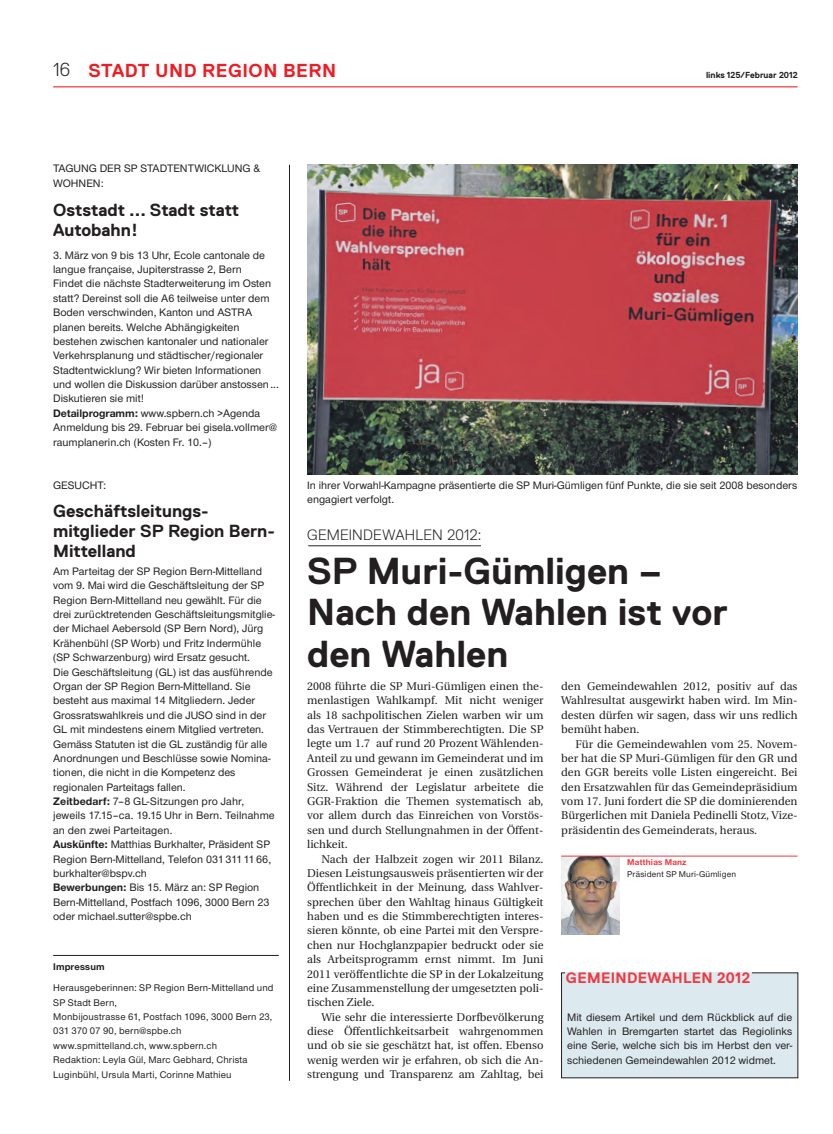
<style>
.page{position:relative;width:833px;height:1134px;background:#fff}
.page>*{position:absolute;margin:0;border:0;box-sizing:border-box;transform-origin:0 0}
.t1{font:700 37.5px/41.2px "Replica";color:#231f20}
.t2{font:700 18.75px "Replica";letter-spacing:.025em;color:#ee1d23}
.t3{font:700 17.5px/20px "Replica";color:#231f20}
.t4{font:300 15px "Replica";letter-spacing:.015em;color:#231f20}
.t5{font:700 15px "Replica";letter-spacing:.02em;color:#ee3a41}
.t6{font:500 11.25px/14.4px "Nimbus San Nov";color:#231f20}
.t7{font:11.25px/14.4px "Utopia";color:#231f20;text-align:justify}
.t8{font:500 10px/14.4px "Nimbus San Nov";letter-spacing:.015em;color:#231f20}
.t9{font:700 10px "Nimbus San Nov";letter-spacing:.015em;color:#231f20}
.t10{font:500 8.75px "Nimbus San Nov";letter-spacing:.02em;color:#231f20}
.t11{font:700 8.75px "Replica";color:#231f20}
.t12{font:700 8.75px "Nimbus San Nov";letter-spacing:.025em;color:#ee3a41}
.s1{font-weight:300;color:#231f20}
.s2{font-weight:700}
</style>
<div class="page">
<hr style="left:53px;top:86px;width:744px;height:1px;background:#ee3a41">
<hr style="left:53px;top:955px;width:226px;height:1px;background:#231f20">
<hr style="left:308px;top:546px;width:173px;height:1px;background:#231f20">
<img style="left:561px;top:857px;width:59px;height:78px">
<hr style="left:561px;top:856px;width:236px;height:1px;background:#ee3a41">
<hr style="left:289px;top:165px;width:1px;height:916px;background:#231f20">
<img style="left:307px;top:165px;width:490px;height:309px">
<div style="left:561px;top:973px;width:237px;height:105px;background:#dce9ee"></div>
<div style="left:565px;top:972px;width:186px;height:18px;background:#dce9ee"></div>
<h2 class="t2" style="left:53px;top:60px;width:39px"><span class="s1">16</span> stadt</h2>
<h2 class="t2" style="left:155px;top:60px;width:182px">u nd region Bern</h2>
<p class="t11" style="left:706px;top:70px;width:93px">links 125/Februar 2012</p>
<p class="t6" style="left:53px;top:161px;width:8px">Tagung</p>
<p class="t6" style="left:100px;top:161px;width:8px">der</p>
<p class="t6" style="left:124px;top:161px;width:25px">SP Stadtentwicklung</p>
<p class="t6" style="left:253px;top:161px;width:9px">&amp;</p>
<p class="t6" style="left:53px;top:176px;width:18px">Wohnen</p>
<p class="t6" style="left:101px;top:176px;width:4px">:</p>
<h3 class="t3" style="left:53px;top:199px;width:188px">Oststadt ... Stadt statt<br>Autobahn!</h3>
<p class="t6" style="left:53px;top:248px;width:227px">3. März von 9 bis 13 Uhr, Ecole cantonale de langue française, Jupiterstrasse 2, Bern<br>Findet die nächste Stadterweiterung im Osten statt? Dereinst soll die A6 teilweise unter dem Boden verschwinden, Kanton und ASTRA planen bereits. Welche Abhängigkeiten bestehen zwischen kantonaler und nationaler Verkehrsplanung und städtischer/regionaler Stadtentwicklung? Wir bieten Informationen und wollen die Diskussion darüber anstossen...<br>Diskutieren sie mit!<br><span class="s2">Detailprogramm:</span> www.spbern.ch &gt;Agenda Anmeldung bis 29. Februar bei gisela.vollmer@ raumplanerin.ch (Kosten Fr. 10.–)</p>
<p class="t6" style="left:53px;top:478px;width:54px">GESUCHT:</p>
<h3 class="t3" style="left:53px;top:501px;width:223px">Geschäftsleitungs&shy;mitglieder SP Region Bern-<br>Mittelland</h3>
<p class="t6" style="left:53px;top:564px;width:223px">Am Parteitag der SP Region Bern-Mittelland vom 9. Mai wird die Geschäftsleitung der SP Region Bern-Mittelland neu gewählt. Für die drei zurücktretenden Geschäftsleitungsmitglie&shy;der Michael Aebersold (SP Bern Nord), Jürg Krähenbühl (SP Worb) und Fritz Indermühle (SP Schwarzenburg) wird Ersatz gesucht.<br>Die Geschäftsleitung (GL) ist das ausführende Organ der SP Region Bern-Mittelland. Sie besteht aus maximal 14 Mitgliedern. Jeder Grossratswahlkreis und die JUSO sind in der GL mit mindestens einem Mitglied vertreten.<br>Gemäss Statuten ist die GL zuständig für alle Anordnungen und Beschlüsse sowie Nomina&shy;tionen, die nicht in die Kompetenz des regionalen Parteitags fallen.<br><span class="s2">Zeitbedarf:</span> 7–8 GL-Sitzungen pro Jahr, jeweils 17.15–ca. 19.15 Uhr in Bern. Teilnahme an den zwei Parteitagen.<br><span class="s2">Auskünfte:</span> Matthias Burkhalter, Präsident SP Region Bern-Mittelland, Telefon 0313111166, burkhalter@bspv.ch<br><span class="s2">Bewerbungen:</span> Bis 15. März an: SP Region Bern-Mittelland, Postfach 1096, 3000 Bern 23 oder michael.sutter@spbe.ch</p>
<h1 class="t1" style="left:307px;top:550px;width:422px">SP Muri-Gümligen –<br>Nach den Wahlen ist vor den Wahlen</h1>
<p class="t6" style="left:307px;top:478px;width:491px">In ihrer Vorwahl-Kampagne präsentierte die SP Muri-Gümligen fünf Punkte, die sie seit 2008 besonders engagiert verfolgt.</p>
<h3 class="t4" style="left:307px;top:527px;width:176px">GEMEINDEWAHLEN 2012:</h3>
<p class="t7" style="left:307px;top:679px;width:238px;text-align:left">2008 führte die SP Muri-Gümligen einen the&shy;menlastigen Wahlkampf. Mit nicht weniger als 18 sachpolitischen Zielen warben wir um das Vertrauen der Stimmberechtigten. Die SP legte um 1.7 auf rund 20 Prozent Wählenden-Anteil zu und gewann im Gemeinderat und im Grossen Gemeinderat je einen zusätzlichen Sitz. Während der Legislatur arbeitete die GGR-Fraktion die Themen systematisch ab, vor allem durch das Einreichen von Vorstös&shy;sen und durch Stellungnahmen in der Öffent&shy;lichkeit.</p>
<p class="t7" style="left:307px;top:852px;width:238px;text-indent:14px">Nach der Halbzeit zogen wir 2011 Bilanz.<br>Diesen Leistungsausweis präsentierten wir der Öffentlichkeit in der Meinung, dass Wahlver&shy;sprechen über den Wahltag hinaus Gültigkeit haben und es die Stimmberechtigten interes&shy;sieren könnte, ob eine Partei mit den Verspre&shy;chen nur Hochglanzpapier bedruckt oder sie als Arbeitsprogramm ernst nimmt. Im Juni 2011 veröffentlichte die SP in der Lokalzeitung eine Zusammenstellung der umgesetzten poli&shy;tischen Ziele.</p>
<p class="t7" style="left:307px;top:1010px;width:238px;text-indent:14px">Wie sehr die interessierte Dorfbevölkerung diese Öffentlichkeitsarbeit wahrgenommen und ob sie sie geschätzt hat, ist offen. Ebenso wenig werden wir je erfahren, ob sich die An&shy;strengung und Transparenz am Zahltag, bei</p>
<p class="t7" style="left:561px;top:679px;width:238px">den Gemeindewahlen 2012, positiv auf das Wahlresultat ausgewirkt haben wird. Im Min&shy;desten dürfen wir sagen, dass wir uns redlich bemüht haben.</p>
<p class="t7" style="left:561px;top:737px;width:238px;text-indent:14px">Für die Gemeindewahlen vom 25. Novem&shy;ber hat die SP Muri-Gümligen für den GR und den GGR bereits volle Listen eingereicht. Bei den Ersatzwahlen für das Gemeindepräsidium vom 17. Juni fordert die SP die dominierenden Bürgerlichen mit Daniela Pedinelli Stotz, Vize&shy;präsidentin des Gemeinderats, heraus.</p>
<p class="t12" style="left:627px;top:857px;width:61px">Matthias Manz</p>
<p class="t10" style="left:627px;top:868px;width:110px">Präsident SP Muri-Gümligen</p>
<p class="t9" style="left:53px;top:960px;width:53px">Impressum</p>
<p class="t8" style="left:53px;top:981px;width:222px">Herausgeberinnen: SP Region Bern-Mittelland und SP Stadt Bern,<br>Monbijoustrasse 61, Postfach 1096, 3000 Bern 23, 031 370 07 90, bern@spbe.ch www.spmittelland.ch, www.spbern.ch<br>Redaktion: Leyla Gül, Marc Gebhard, Christa Luginbühl, Ursula Marti, Corinne Mathieu</p>
<h3 class="t5" style="left:566px;top:969px;width:94px">Gemeindewah</h3>
<h3 class="t5" style="left:683px;top:969px;width:69px">len 2012</h3>
<p class="t6" style="left:567px;top:1010px;width:226px;text-align:justify">Mit diesem Artikel und dem Rückblick auf die Wahlen in Bremgarten startet das Regiolinks eine Serie, welche sich bis im Herbst den ver&shy;schiedenen Gemeindewahlen 2012 widmet.</p>
</div>
